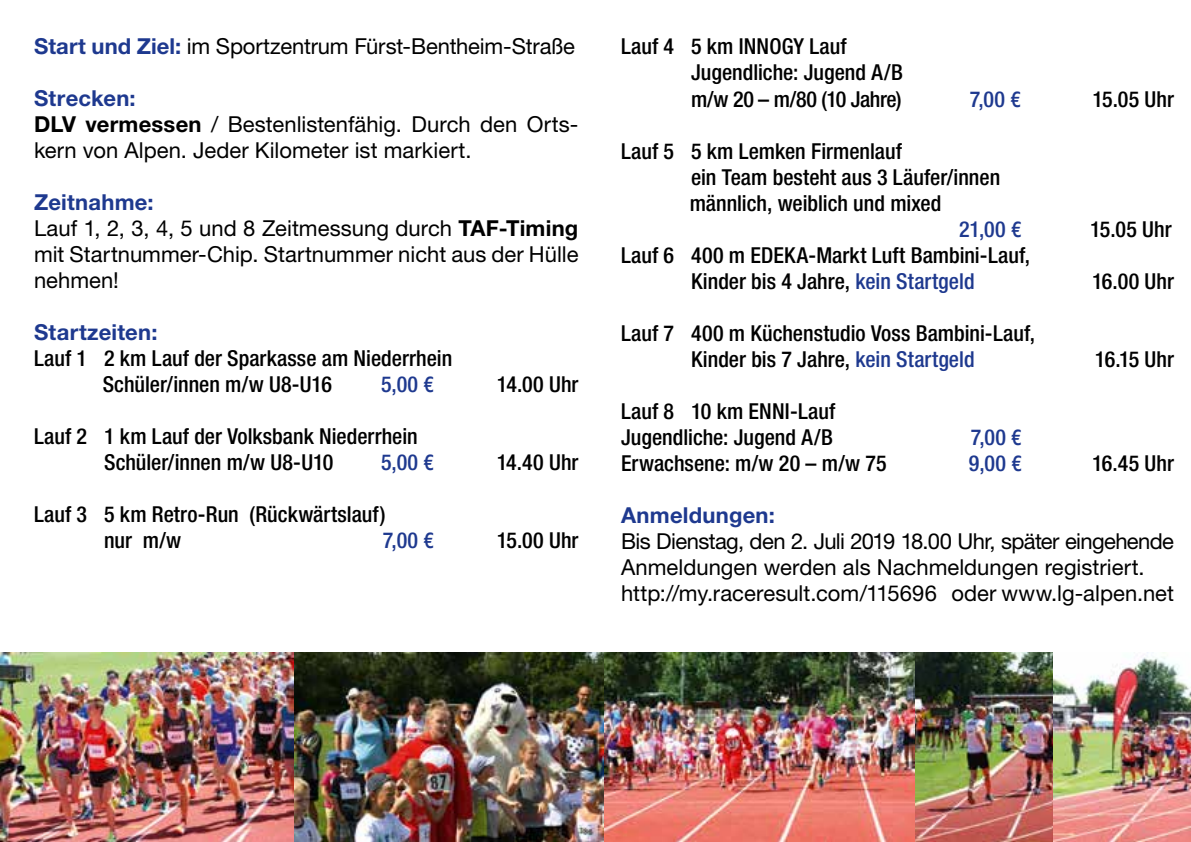
<style>
.page{position:relative;width:1191px;height:842px;background:#fff}
.page>*{position:absolute;margin:0;border:0;box-sizing:border-box;transform-origin:0 0}
.t1{font:500 condensed 22px/26px "Helvetica Neue";color:#000}
.t2{font:22px/26px "Helvetica Neue";color:#000}
.t3{font:500 condensed 22px "Helvetica Neue";letter-spacing:.02em;color:#1e398f}
.t4{font:700 22px "Helvetica Neue";letter-spacing:.01em;color:#1e398f}
.s1{font-weight:700;color:#1e398f}
.s2{font-weight:700}
.s3{color:#1e398f}
</style>
<div class="page">
<img style="left:0;top:652px;width:1191px;height:190px">
<p class="t2" style="left:34px;top:33px;width:542px"><span class="s1">Start und Ziel:</span> im Sportzentrum Fürst-Bentheim-Straße</p>
<p class="t2" style="left:34px;top:85px;width:546px"><span class="s1">Strecken:<br></span><span class="s2">DLV vermessen</span> / Bestenlistenfähig. Durch den Orts&shy;kern von Alpen. Jeder Kilometer ist markiert.</p>
<p class="t2" style="left:34px;top:189px;width:546px"><span class="s1">Zeitnahme:<br></span>Lauf 1, 2, 3, 4, 5 und 8 Zeitmessung durch <span class="s2">TAF-Timing </span>mit Startnummer-Chip. Startnummer nicht aus der Hülle nehmen!</p>
<p class="t4" style="left:34px;top:319px;width:125px">Startzeiten:</p>
<p class="t1" style="left:103px;top:345px;width:351px;text-indent:-69px">Lauf 1 2 km Lauf der Sparkasse am Niederrhein<br>Schüler/innen m/w U8-U16</p>
<p class="t3" style="left:381px;top:371px;width:54px">5,00 €</p>
<p class="t1" style="left:497px;top:371px;width:83px">14.00 Uhr</p>
<p class="t1" style="left:104px;top:423px;width:315px;text-indent:-70px">Lauf 2 1 km Lauf der Volksbank Niederrhein<br>Schüler/innen m/w U8-U10</p>
<p class="t3" style="left:381px;top:449px;width:54px">5,00 €</p>
<p class="t1" style="left:497px;top:449px;width:83px">14.40 Uhr</p>
<p class="t1" style="left:104px;top:501px;width:283px;text-indent:-70px">Lauf 3 5 km Retro-Run (Rückwärtslauf) nur m/w</p>
<p class="t3" style="left:383px;top:528px;width:53px">7,00 €</p>
<p class="t1" style="left:497px;top:527px;width:83px">15.00 Uhr</p>
<p class="t1" style="left:691px;top:33px;width:213px;text-indent:-70px">Lauf 4 5 km INNOGY Lauf<br>Jugendliche: Jugend A/B m/w 20 – m/80 (10 Jahre)</p>
<p class="t3" style="left:969px;top:86px;width:53px">7,00 €</p>
<p class="t1" style="left:1092px;top:85px;width:83px">15.05 Uhr</p>
<p class="t1" style="left:689px;top:137px;width:312px;text-indent:-69px">Lauf 5 5 km Lemken Firmenlauf<br>ein Team besteht aus 3 Läufer/innen männlich, weiblich und mixed</p>
<p class="t3" style="left:959px;top:216px;width:64px">21,00 €</p>
<p class="t1" style="left:1090px;top:215px;width:83px">15.05 Uhr</p>
<p class="t1" style="left:691px;top:241px;width:340px;text-indent:-70px">Lauf 6 400 m EDEKA-Markt Luft Bambini-Lauf,<br>Kinder bis 4 Jahre, <span class="s3">kein Startgeld</span></p>
<p class="t1" style="left:1092px;top:267px;width:83px">16.00 Uhr</p>
<p class="t1" style="left:621px;top:319px;width:416px;text-align:center">Lauf 7 400 m Küchenstudio Voss Bambini-Lauf,<br>Kinder bis 7 Jahre, <span class="s3">kein Startgeld</span></p>
<p class="t1" style="left:621px;top:397px;width:216px">Lauf 8 10 km ENNI-Lauf<br>Jugendliche: Jugend A/B</p>
<p class="t3" style="left:970px;top:424px;width:53px">7,00 €</p>
<p class="t1" style="left:1095px;top:345px;width:80px">16.15 Uhr</p>
<p class="t1" style="left:621px;top:449px;width:267px">Erwachsene: m/w 20 – m/w 75</p>
<p class="t3" style="left:969px;top:450px;width:54px">9,00 €</p>
<p class="t1" style="left:1092px;top:449px;width:83px">16.45 Uhr</p>
<p class="t4" style="left:621px;top:501px;width:155px">Anmeldungen:</p>
<p class="t2" style="left:621px;top:527px;width:554px">Bis Dienstag, den 2. Juli 2019 18.00 Uhr, später eingehende<br>Anmeldungen werden als Nachmeldungen registriert. http://my.raceresult.com/115696 oder www.lg-alpen.net</p>
</div>
